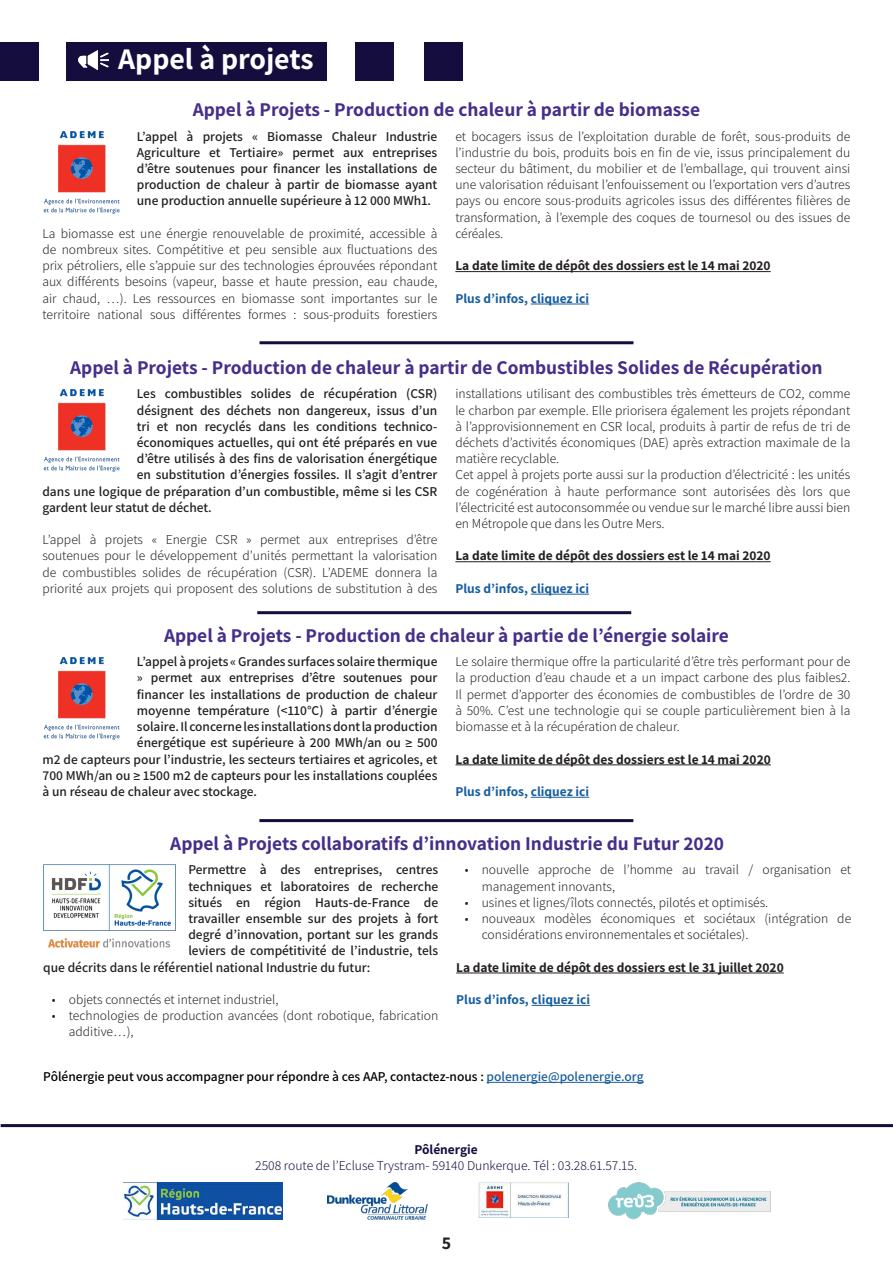
<style>
.page{position:relative;width:893px;height:1263px;background:#fff}
.page>*{position:absolute;margin:0;border:0;box-sizing:border-box;transform-origin:0 0}
.t1{font:700 30px "Assistant";color:#fff}
.t2{font:700 19.5px "Assistant";color:#462e8a}
.t3{font:700 18px "Assistant";color:#231f20}
.t4{font:300 13.5px/16.2px "Assistant";color:#231f20;text-align:justify}
.t5{font:600 13.5px/16.2px "Assistant";color:#231f20;text-align:justify}
.t6{font:700 13.5px "Assistant";color:#231f20}
.t7{font:600 13.5px "Assistant";color:#000}
.t8{font:700 13.5px "Assistant";color:#175d9e}
.t9{font:300 13.5px "Assistant";color:#140d3d}
.t10{font:700 13.5px "Assistant";color:#140d3d}
.s1{color:#175d9e}
</style>
<div class="page">
<hr style="left:455px;top:561px;width:316px;height:1px;background:#231f20">
<hr style="left:531px;top:594px;width:58px;height:1px;background:#175d9e">
<hr style="left:455px;top:271px;width:316px;height:1px;background:#231f20">
<hr style="left:531px;top:304px;width:58px;height:1px;background:#175d9e">
<hr style="left:259px;top:819px;width:374px;height:3px;background:#140d3d">
<img style="left:43px;top:131px;width:77px;height:83px">
<img style="left:43px;top:389px;width:77px;height:82px">
<div style="left:67px;top:43px;width:260px;height:38px;background:#140d3d"></div>
<img style="left:79px;top:51px;width:30px;height:19px">
<div style="left:0;top:43px;width:38px;height:38px;background:#140d3d"></div>
<div style="left:356px;top:43px;width:38px;height:38px;background:#140d3d"></div>
<div style="left:425px;top:43px;width:38px;height:38px;background:#140d3d"></div>
<hr style="left:455px;top:764px;width:316px;height:1px;background:#231f20">
<hr style="left:531px;top:797px;width:58px;height:1px;background:#175d9e">
<img style="left:43px;top:657px;width:77px;height:82px">
<hr style="left:487px;top:1082px;width:157px;height:1px;background:#175d9e">
<hr style="left:456px;top:973px;width:328px;height:1px;background:#231f20">
<hr style="left:532px;top:1005px;width:58px;height:1px;background:#175d9e">
<img style="left:43px;top:864px;width:133px;height:84px">
<hr style="left:259px;top:341px;width:374px;height:3px;background:#140d3d">
<hr style="left:257px;top:611px;width:374px;height:3px;background:#140d3d">
<hr style="left:1px;top:1124px;width:892px;height:3px;background:#140d3d">
<img style="left:124px;top:1183px;width:158px;height:36px">
<img style="left:327px;top:1183px;width:101px;height:36px">
<img style="left:608px;top:1182px;width:163px;height:37px">
<img style="left:478px;top:1183px;width:90px;height:35px">
<p class="t1" style="left:118px;top:38px;width:197px">Appel à projets</p>
<p class="t2" style="left:193px;top:96px;width:509px">Appel à Projets - Production de chaleur à partir de biomasse</p>
<p class="t5" style="left:137px;top:127px;width:302px">L’appel à projets « Biomasse Chaleur Industrie Agriculture et Tertiaire» permet aux entreprises d’être soutenues pour financer les installations de production de chaleur à partir de biomasse ayant une production annuelle supérieure à 12 000 MWh1.</p>
<p class="t4" style="left:42px;top:225px;width:396px">La biomasse est une énergie renouvelable de proximité, accessible à de nombreux sites. Compétitive et peu sensible aux fluctuations des prix pétroliers, elle s’appuie sur des technologies éprouvées répondant aux différents besoins (vapeur, basse et haute pression, eau chaude, air chaud, …). Les ressources en biomasse sont importantes sur le territoire national sous différentes formes : sous-produits forestiers</p>
<p class="t4" style="left:455px;top:127px;width:396px">et bocagers issus de l’exploitation durable de forêt, sous-produits de l’industrie du bois, produits bois en fin de vie, issus principalement du secteur du bâtiment, du mobilier et de l’emballage, qui trouvent ainsi une valorisation réduisant l’enfouissement ou l’exportation vers d’autres pays ou encore sous-produits agricoles issus des différentes filières de transformation, à l’exemple des coques de tournesol ou des issues de céréales.</p>
<p class="t6" style="left:455px;top:256px;width:317px">La date limite de dépôt des dossiers est le 14 mai 2020</p>
<p class="t8" style="left:455px;top:289px;width:135px">Plus d’infos, cliquez ici</p>
<p class="t2" style="left:70px;top:354px;width:754px">Appel à Projets - Production de chaleur à partir de Combustibles Solides de Récupération</p>
<p class="t5" style="left:137px;top:385px;width:302px">Les combustibles solides de récupération (CSR)</p>
<p class="t5" style="left:137px;top:401px;width:302px">désignent des déchets non dangereux, issus d’un</p>
<p class="t5" style="left:137px;top:418px;width:302px">tri et non recyclés dans les conditions technico-</p>
<p class="t5" style="left:137px;top:434px;width:302px">économiques actuelles, qui ont été préparés en vue</p>
<p class="t5" style="left:137px;top:450px;width:302px">d’être utilisés à des fins de valorisation énergétique</p>
<p class="t5" style="left:137px;top:466px;width:302px">en substitution d’énergies fossiles. Il s’agit d’entrer</p>
<p class="t5" style="left:42px;top:482px;width:396px">dans une logique de préparation d’un combustible, même si les CSR</p>
<p class="t5" style="left:42px;top:499px;width:171px">gardent leur statut de déchet.</p>
<p class="t4" style="left:42px;top:531px;width:396px">L’appel à projets « Energie CSR » permet aux entreprises d’être soutenues pour le développement d’unités permettant la valorisation de combustibles solides de récupération (CSR). L’ADEME donnera la priorité aux projets qui proposent des solutions de substitution à des</p>
<p class="t4" style="left:455px;top:385px;width:396px">installations utilisant des combustibles très émetteurs de CO2, comme le charbon par exemple. Elle priorisera également les projets répondant à l’approvisionnement en CSR local, produits à partir de refus de tri de déchets d’activités économiques (DAE) après extraction maximale de la matière recyclable.</p>
<p class="t4" style="left:455px;top:466px;width:396px">Cet appel à projets porte aussi sur la production d’électricité : les unités de cogénération à haute performance sont autorisées dès lors que l’électricité est autoconsommée ou vendue sur le marché libre aussi bien en Métropole que dans les Outre Mers.</p>
<p class="t6" style="left:455px;top:547px;width:317px">La date limite de dépôt des dossiers est le 14 mai 2020</p>
<p class="t8" style="left:455px;top:579px;width:135px">Plus d’infos, cliquez ici</p>
<p class="t2" style="left:164px;top:622px;width:566px">Appel à Projets - Production de chaleur à partie de l’énergie solaire</p>
<p class="t5" style="left:137px;top:653px;width:302px">L’appel à projets « Grandes surfaces solaire thermique</p>
<p class="t5" style="left:137px;top:669px;width:302px">» permet aux entreprises d’être soutenues pour</p>
<p class="t5" style="left:137px;top:685px;width:302px">financer les installations de production de chaleur</p>
<p class="t5" style="left:137px;top:702px;width:302px">moyenne température (&lt;110°C) à partir d’énergie</p>
<p class="t5" style="left:137px;top:718px;width:302px">solaire. Il concerne les installations dont la production</p>
<p class="t5" style="left:137px;top:734px;width:302px">énergétique est supérieure à 200 MWh/an ou ≥ 500</p>
<p class="t5" style="left:43px;top:750px;width:396px">m2 de capteurs pour l’industrie, les secteurs tertiaires et agricoles, et</p>
<p class="t5" style="left:43px;top:766px;width:396px">700 MWh/an ou ≥ 1500 m2 de capteurs pour les installations couplées</p>
<p class="t5" style="left:43px;top:783px;width:216px">à un réseau de chaleur avec stockage.</p>
<p class="t4" style="left:455px;top:653px;width:396px">Le solaire thermique offre la particularité d’être très performant pour de la production d’eau chaude et a un impact carbone des plus faibles2.<br>Il permet d’apporter des économies de combustibles de l’ordre de 30 à 50%. C’est une technologie qui se couple particulièrement bien à la biomasse et à la récupération de chaleur.</p>
<p class="t6" style="left:455px;top:750px;width:317px">La date limite de dépôt des dossiers est le 14 mai 2020</p>
<p class="t8" style="left:455px;top:782px;width:135px">Plus d’infos, cliquez ici</p>
<p class="t2" style="left:170px;top:830px;width:555px">Appel à Projets collaboratifs d’innovation Industrie du Futur 2020</p>
<p class="t5" style="left:188px;top:861px;width:251px">Permettre à des entreprises, centres</p>
<p class="t5" style="left:188px;top:877px;width:251px">techniques et laboratoires de recherche</p>
<p class="t5" style="left:188px;top:894px;width:251px">situés en région Hauts-de-France de</p>
<p class="t5" style="left:188px;top:910px;width:251px">travailler ensemble sur des projets à fort</p>
<p class="t5" style="left:188px;top:926px;width:251px">degré d’innovation, portant sur les grands</p>
<p class="t5" style="left:188px;top:942px;width:251px">leviers de compétitivité de l’industrie, tels</p>
<p class="t5" style="left:43px;top:958px;width:329px">que décrits dans le référentiel national Industrie du futur:</p>
<p class="t4" style="left:52px;top:991px;width:228px">• objets connectés et internet industriel,</p>
<p class="t4" style="left:69px;top:1007px;width:371px;text-indent:-17px">• technologies de production avancées (dont robotique, fabrication additive…),</p>
<p class="t4" style="left:482px;top:861px;width:371px;text-indent:-17px">• nouvelle approche de l’homme au travail / organisation et management innovants,</p>
<p class="t4" style="left:465px;top:893px;width:305px">• usines et lignes/îlots connectés, pilotés et optimisés.</p>
<p class="t4" style="left:482px;top:910px;width:371px;text-indent:-17px">• nouveaux modèles économiques et sociétaux (intégration de considérations environnementales et sociétales).</p>
<p class="t6" style="left:456px;top:958px;width:329px">La date limite de dépôt des dossiers est le 31 juillet 2020</p>
<p class="t8" style="left:456px;top:990px;width:135px">Plus d’infos, cliquez ici</p>
<p class="t7" style="left:43px;top:1067px;width:602px">Pôlénergie peut vous accompagner pour répondre à ces AAP, contactez-nous : <span class="s1">polenergie@polenergie.org</span></p>
<p class="t10" style="left:414px;top:1140px;width:65px">Pôlénergie</p>
<p class="t9" style="left:255px;top:1156px;width:383px">2508 route de l’Ecluse Trystram- 59140 Dunkerque. Tél : 03.28.61.57.15.</p>
<h3 class="t3" style="left:442px;top:1230px;width:11px">5</h3>
</div>
